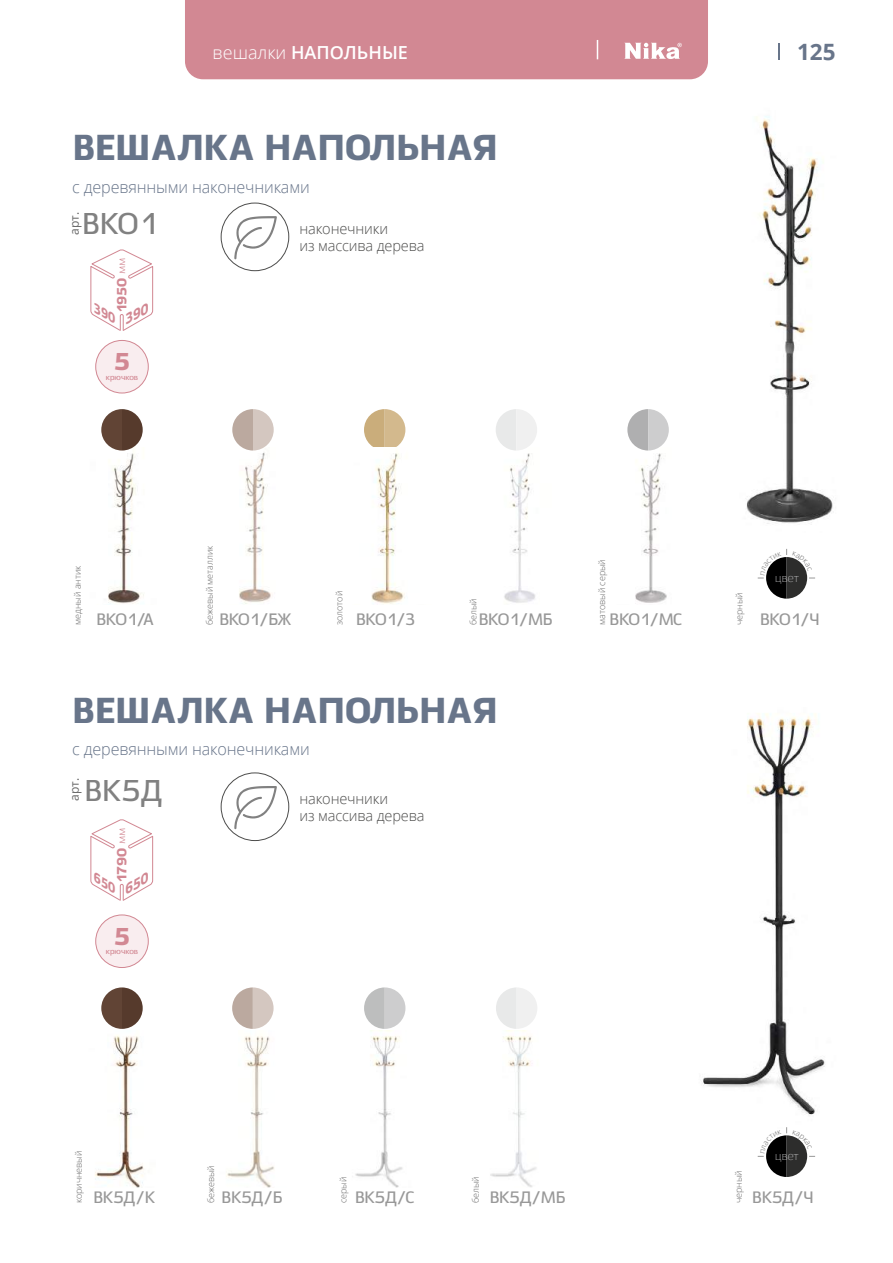
<style>
.page{position:relative;width:893px;height:1263px;background:#fff}
.page>*{position:absolute;margin:0;border:0;box-sizing:border-box;transform-origin:0 0}
.t1{font:900 36px "Ekibastuz";color:#68758a}
.t2{font:700 30px "Ekibastuz";color:#818181}
.t3{font:900 24.3px "Ekibastuz";color:#d28893}
.t4{font:700 22.5px "Open Sans";color:#68758a}
.t5{font:600 18px "Open Sans";color:#fff}
.t6{font:700 16.5px "Ekibastuz";letter-spacing:-.02em;color:#989898}
.t7{font:300 16.5px "Open Sans";letter-spacing:-.01em;color:#68758a}
.t8{font:300 14.85px/17.9px "Open Sans";letter-spacing:-.01em;color:#4d4d4c}
.t9{font:900 13.35px "Ekibastuz";color:#d28893}
.t10{font:12px "Open Sans";color:#676767}
.t11{font:300 12px "Ekibastuz";color:#c0c0c1}
.t12{font:300 9px "Open Sans";color:#676767}
.t13{font:700 8.1px "Ekibastuz";color:#d28893}
.s1{font-weight:300}
.s2{font-weight:400;font-size:10.8px}
</style>
<div class="page">
<svg style="left:778px;top:44px;width:1px;height:16px"></svg>
<div style="left:185px;top:0;width:523px;height:79px;background:#d28893"></div>
<img style="left:746px;top:116px;width:87px;height:408px">
<img style="left:108px;top:450px;width:36px;height:154px">
<img style="left:239px;top:450px;width:32px;height:154px">
<img style="left:504px;top:450px;width:31px;height:153px">
<svg style="left:364px;top:409px;width:41px;height:38px"></svg>
<img style="left:371px;top:453px;width:34px;height:151px">
<svg style="left:232px;top:409px;width:42px;height:41px"></svg>
<img style="left:635px;top:450px;width:32px;height:153px">
<svg style="left:627px;top:409px;width:42px;height:41px"></svg>
<svg style="left:496px;top:409px;width:41px;height:41px"></svg>
<svg style="left:101px;top:409px;width:42px;height:41px"></svg>
<div style="left:96px;top:340px;width:52px;height:53px;background:#f9edef;border-radius:50%"></div>
<div style="left:95px;top:340px;width:54px;height:53px;border:1px solid #d28893;border-radius:50%"></div>
<img style="left:702px;top:713px;width:123px;height:403px">
<img style="left:95px;top:1035px;width:49px;height:152px">
<img style="left:226px;top:1036px;width:48px;height:151px">
<img style="left:490px;top:1030px;width:47px;height:157px">
<img style="left:355px;top:1030px;width:48px;height:157px">
<svg style="left:232px;top:987px;width:42px;height:42px"></svg>
<svg style="left:496px;top:987px;width:41px;height:42px"></svg>
<svg style="left:364px;top:987px;width:41px;height:42px"></svg>
<svg style="left:101px;top:987px;width:42px;height:42px"></svg>
<div style="left:221px;top:773px;width:68px;height:68px;border:1px solid #4d4d4c;border-radius:50%"></div>
<svg style="left:234px;top:786px;width:43px;height:43px"></svg>
<div style="left:221px;top:203px;width:68px;height:68px;border:1px solid #4d4d4c;border-radius:50%"></div>
<svg style="left:234px;top:216px;width:43px;height:43px"></svg>
<div style="left:96px;top:915px;width:52px;height:52px;background:#f9edef;border-radius:50%"></div>
<div style="left:95px;top:914px;width:54px;height:54px;border:1px solid #d28893;border-radius:50%"></div>
<svg style="left:90px;top:250px;width:64px;height:81px"></svg>
<svg style="left:758px;top:549px;width:57px;height:50px"></svg>
<svg style="left:90px;top:819px;width:64px;height:82px"></svg>
<svg style="left:758px;top:1127px;width:57px;height:50px"></svg>
<h3 class="t5" style="left:213px;top:40px;width:197px"><span class="s1">вешалки</span> НАПОЛЬНЫЕ</h3>
<h3 class="t4" style="left:797px;top:36px;width:40px">125</h3>
<h1 class="t1" style="left:73px;top:126px;width:426px">ВЕШАЛКА НАПОЛЬНАЯ</h1>
<h3 class="t7" style="left:72px;top:176px;width:239px">c деревянными наконечниками</h3>
<h3 class="t10" style="left:66px;top:235px;width:24px;rotate:-90deg">арт.</h3>
<h2 class="t2" style="left:82px;top:206px;width:78px">ВКО1</h2>
<h3 class="t9" style="left:114px;top:313px;width:57px;rotate:-90deg">1950 <span class="s2">мм</span></h3>
<h3 class="t3" style="left:114px;top:347px;width:18px">5</h3>
<p class="t13" style="left:106px;top:372px;width:34px">крючков</p>
<h3 class="t8" style="left:299px;top:219px;width:127px">наконечники<br>из массива дерева</h3>
<p class="t12" style="left:71px;top:625px;width:61px;rotate:-90deg">медный антик</p>
<h3 class="t6" style="left:96px;top:609px;width:59px">ВКО1/А</h3>
<p class="t12" style="left:203px;top:625px;width:81px;rotate:-90deg">бежевый металлик</p>
<h3 class="t6" style="left:219px;top:609px;width:74px">ВКО1/БЖ</h3>
<p class="t12" style="left:333px;top:625px;width:36px;rotate:-90deg">золотой</p>
<h3 class="t6" style="left:356px;top:609px;width:60px">ВКО1/З</h3>
<p class="t12" style="left:467px;top:625px;width:28px;rotate:-90deg">белый</p>
<h3 class="t6" style="left:479px;top:609px;width:75px">ВКО1/МБ</h3>
<h1 class="t1" style="left:73px;top:688px;width:426px">ВЕШАЛКА НАПОЛЬНАЯ</h1>
<h3 class="t7" style="left:72px;top:738px;width:239px">c деревянными наконечниками</h3>
<h3 class="t10" style="left:66px;top:801px;width:24px;rotate:-90deg">арт.</h3>
<h2 class="t2" style="left:84px;top:772px;width:80px">ВК5Д</h2>
<h3 class="t9" style="left:114px;top:883px;width:57px;rotate:-90deg">1790 <span class="s2">мм</span></h3>
<h3 class="t3" style="left:114px;top:922px;width:18px">5</h3>
<p class="t13" style="left:106px;top:947px;width:34px">крючков</p>
<h3 class="t8" style="left:299px;top:789px;width:127px">наконечники<br>из массива дерева</h3>
<p class="t12" style="left:596px;top:625px;width:67px;rotate:-90deg">матовый серый</p>
<h3 class="t6" style="left:610px;top:609px;width:74px">ВКО1/МС</h3>
<p class="t12" style="left:733px;top:625px;width:34px;rotate:-90deg">черный</p>
<h3 class="t11" style="left:775px;top:571px;width:25px">цвет</h3>
<h3 class="t6" style="left:760px;top:609px;width:61px">ВКО1/Ч</h3>
<p class="t12" style="left:72px;top:1203px;width:54px;rotate:-90deg">коричневый</p>
<h3 class="t6" style="left:94px;top:1188px;width:63px">ВК5Д/К</h3>
<p class="t12" style="left:205px;top:1203px;width:40px;rotate:-90deg">бежевый</p>
<h3 class="t6" style="left:222px;top:1188px;width:63px">ВК5Д/Б</h3>
<p class="t12" style="left:337px;top:1203px;width:28px;rotate:-90deg">серый</p>
<h3 class="t6" style="left:355px;top:1188px;width:61px">ВК5Д/С</h3>
<p class="t12" style="left:469px;top:1203px;width:28px;rotate:-90deg">белый</p>
<h3 class="t6" style="left:490px;top:1188px;width:77px">ВК5Д/МБ</h3>
<p class="t12" style="left:732px;top:1203px;width:34px;rotate:-90deg">черный</p>
<h3 class="t11" style="left:775px;top:1148px;width:25px">цвет</h3>
<h3 class="t6" style="left:752px;top:1188px;width:63px">ВК5Д/Ч</h3>
</div>
